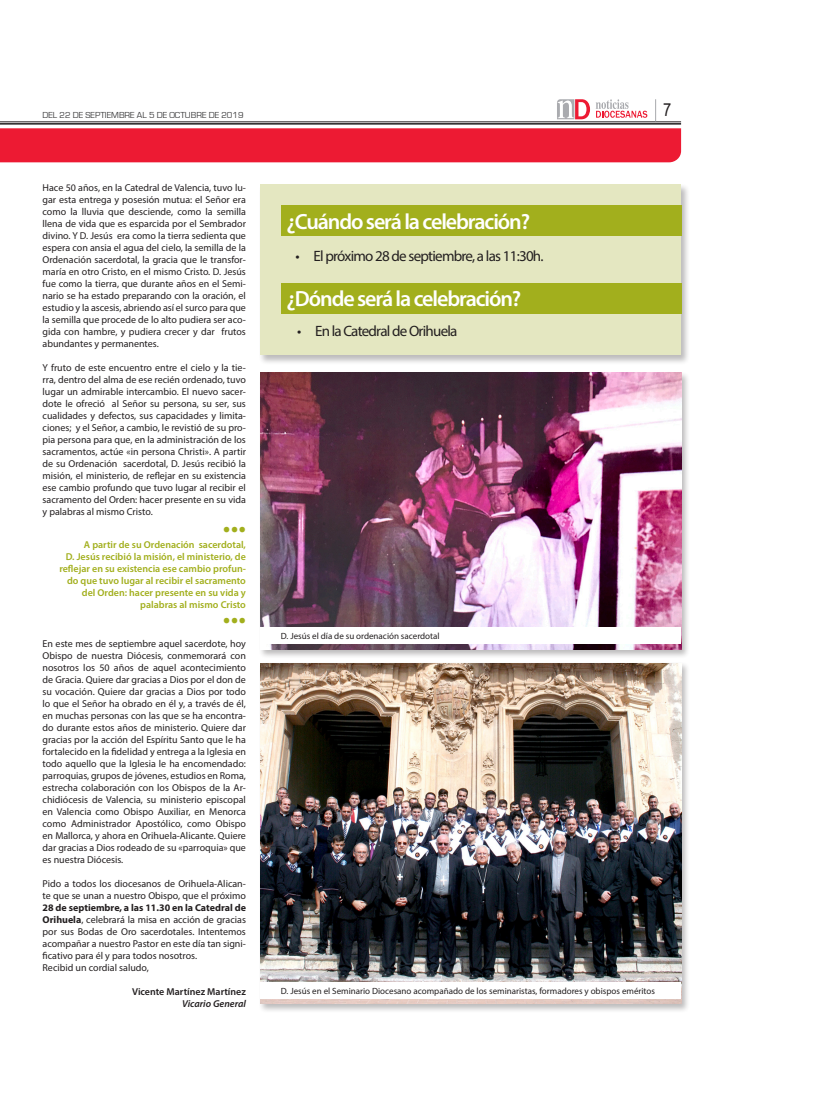
<style>
.page{position:relative;width:823px;height:1106px;background:#fff}
.page>*{position:absolute;margin:0;border:0;box-sizing:border-box;transform-origin:0 0}
.parrafo2{font:700 30px "Myriad Pro";color:#a2af1d}
.t1{font:600 22px "Myriad Pro";letter-spacing:-.05em;color:#fff}
.t2{font:18px "Arial Narrow";color:#231f20}
.t3{font:15px "Myriad Pro";letter-spacing:-.05em;color:#231f20}
.Párrafo_NODI{font:10px/12px "Myriad Pro";color:#231f20;text-align:justify}
.Párrafo_NODI-2{font:600 10px/12px "Myriad Pro";color:#a2af1d;text-align:right}
.Párrafo_NODI-3{font:600 10px "Myriad Pro";color:#231f20}
.Párrafo_NODI-4{font:italic 600 10px "Myriad Pro";color:#231f20}
.t4{font:9px "Myriad Pro";color:#231f20}
.t5{font:9px "Eurostile";color:#3e3e3f}
.s1{font-weight:700}
</style>
<div class="page">
<hr style="left:0;top:122px;width:680px;height:1px;background:#231f20">
<hr style="left:0;top:123px;width:680px;height:2px;background:#231f20">
<svg style="left:557px;top:99px;width:32px;height:20px"></svg>
<svg style="left:596px;top:99px;width:51px;height:19px"></svg>
<div style="left:0;top:128px;width:680px;height:34px;background:#ed1a33"></div>
<div style="left:258px;top:183px;width:432px;height:182px;background:#231f20;opacity:.3"></div>
<div style="left:260px;top:184px;width:420px;height:171px;background:#e4e7c1"></div>
<div style="left:281px;top:205px;width:399px;height:30px;background:#a2af1d"></div>
<div style="left:281px;top:283px;width:399px;height:30px;background:#a2af1d"></div>
<div style="left:258px;top:371px;width:432px;height:288px;background:#231f20;opacity:.3"></div>
<img style="left:260px;top:373px;width:420px;height:277px">
<div style="left:258px;top:661px;width:432px;height:352px;background:#231f20;opacity:.3"></div>
<img style="left:260px;top:663px;width:420px;height:341px">
<div style="left:260px;top:627px;width:420px;height:16px;background:#fff"></div>
<div style="left:260px;top:982px;width:420px;height:17px;background:#fff"></div>
<p class="t5" style="left:43px;top:110px;width:202px">DEL 22 DE SEPTIEMBRE AL 5 DE OCTUBRE DE 2019</p>
<p class="t2" style="left:662px;top:97px;width:10px">7</p>
<p class="Párrafo_NODI" style="left:43px;top:182px;width:205px">Hace 50 años, en la Catedral de Valencia, tuvo lu&shy;gar esta entrega y posesión mutua: el Señor era como la lluvia que desciende, como la semilla llena de vida que es esparcida por el Sembrador divino. Y D. Jesús era como la tierra sedienta que espera con ansia el agua del cielo, la semilla de la Ordenación sacerdotal, la gracia que le transfor&shy;maría en otro Cristo, en el mismo Cristo. D. Jesús fue como la tierra, que durante años en el Semi&shy;nario se ha estado preparando con la oración, el estudio y la ascesis, abriendo así el surco para que la semilla que procede de lo alto pudiera ser aco&shy;gida con hambre, y pudiera crecer y dar frutos abundantes y permanentes.</p>
<p class="Párrafo_NODI" style="left:43px;top:362px;width:205px">Y fruto de este encuentro entre el cielo y la tie&shy;rra, dentro del alma de ese recién ordenado, tuvo lugar un admirable intercambio. El nuevo sacer&shy;dote le ofreció al Señor su persona, su ser, sus cualidades y defectos, sus capacidades y limita&shy;ciones; y el Señor, a cambio, le revistió de su pro&shy;pia persona para que, en la administración de los sacramentos, actúe «in persona Christi». A partir de su Ordenación sacerdotal, D. Jesús recibió la misión, el ministerio, de reflejar en su existencia ese cambio profundo que tuvo lugar al recibir el sacramento del Orden: hacer presente en su vida y palabras al mismo Cristo.</p>
<p class="parrafo2" style="left:222px;top:503px;width:25px">...</p>
<p class="Párrafo_NODI-2" style="left:84px;top:539px;width:163px">A partir de su Ordenación sacerdotal,</p>
<p class="Párrafo_NODI-2" style="left:59px;top:551px;width:188px">D. Jesús recibió la misión, el ministerio, de reflejar en su existencia ese cambio profun&shy;do que tuvo lugar al recibir el sacramento del Orden: hacer presente en su vida y palabras al mismo Cristo</p>
<p class="Párrafo_NODI" style="left:43px;top:637px;width:205px">En este mes de septiembre aquel sacerdote, hoy Obispo de nuestra Diócesis, conmemorará con nosotros los 50 años de aquel acontecimiento de Gracia. Quiere dar gracias a Dios por el don de su vocación. Quiere dar gracias a Dios por todo lo que el Señor ha obrado en él y, a través de él, en muchas personas con las que se ha encontra&shy;do durante estos años de ministerio. Quiere dar gracias por la acción del Espíritu Santo que le ha fortalecido en la fidelidad y entrega a la Iglesia en todo aquello que la Iglesia le ha encomendado: parroquias, grupos de jóvenes, estudios en Roma, estrecha colaboración con los Obispos de la Ar&shy;chidiócesis de Valencia, su ministerio episcopal en Valencia como Obispo Auxiliar, en Menorca como Administrador Apostólico, como Obispo en Mallorca, y ahora en Orihuela-Alicante. Quiere dar gracias a Dios rodeado de su «parroquia» que es nuestra Diócesis.</p>
<p class="Párrafo_NODI" style="left:43px;top:877px;width:205px">Pido a todos los diocesanos de Orihuela-Alican&shy;te que se unan a nuestro Obispo, que el próximo <span class="s1">28 de septiembre, a las 11.30 en la Catedral de Orihuela</span>, celebrará la misa en acción de gracias por sus Bodas de Oro sacerdotales. Intentemos acompañar a nuestro Pastor en este día tan signi&shy;ficativo para él y para todos nosotros.</p>
<p class="Párrafo_NODI" style="left:43px;top:961px;width:108px">Recibid un cordial saludo,</p>
<p class="Párrafo_NODI-3" style="left:132px;top:985px;width:115px">Vicente Martínez Martínez</p>
<p class="Párrafo_NODI-4" style="left:182px;top:997px;width:65px">Vicario General</p>
<p class="parrafo2" style="left:222px;top:593px;width:25px">...</p>
<p class="t1" style="left:286px;top:207px;width:245px">¿Cuándo será la celebración?</p>
<p class="t3" style="left:295px;top:247px;width:249px">• El próximo 28 de septiembre, a las 11:30h.</p>
<p class="t1" style="left:286px;top:285px;width:236px">¿Dónde será la celebración?</p>
<p class="t3" style="left:297px;top:322px;width:162px">• En la Catedral de Orihuela</p>
<p class="t4" style="left:281px;top:630px;width:160px">D. Jesús el día de su ordenación sacerdotal</p>
<p class="t4" style="left:281px;top:985px;width:375px">D. Jesús en el Seminario Diocesano acompañado de los seminaristas, formadores y obispos eméritos</p>
</div>
